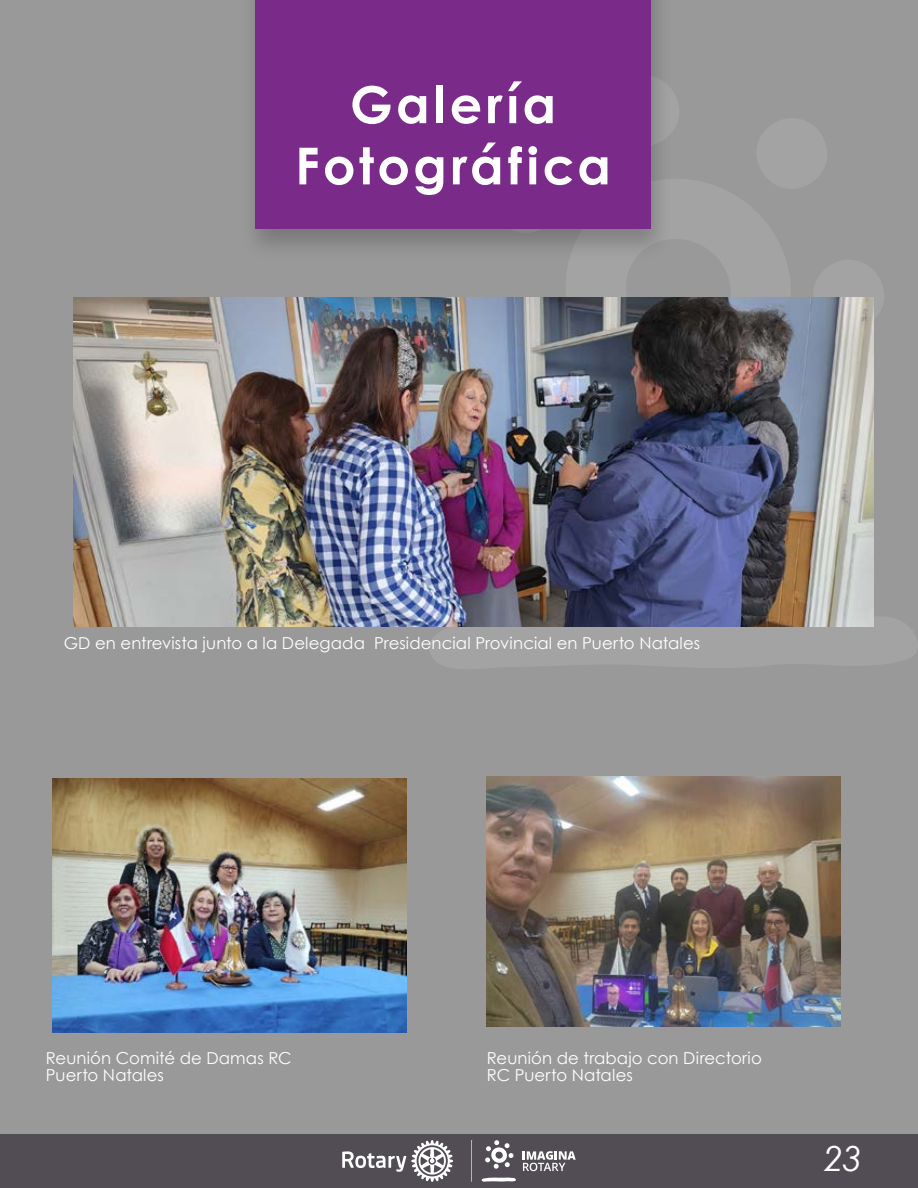
<style>
.page{position:relative;width:918px;height:1188px;background:#999}
.page>*{position:absolute;margin:0;border:0;box-sizing:border-box;transform-origin:0 0}
.t1{font:700 51px/61.2px "Century Gothic";letter-spacing:.07em;color:#fff;text-align:center}
.t2{font:italic 34.5px "Century Gothic";color:#fff}
.t3{font:16.5px/16.5px "Century Gothic";letter-spacing:.005em;color:#fff}
</style>
<div class="page">
<svg style="left:562px;top:297px;width:245px;height:1px"></svg>
<svg style="left:812px;top:297px;width:62px;height:1px"></svg>
<svg style="left:428px;top:626px;width:446px;height:1px"></svg>
<div style="left:0;top:1134px;width:918px;height:54px;background:#524d55"></div>
<svg style="left:342px;top:1140px;width:111px;height:42px"></svg>
<svg style="left:471px;top:1140px;width:1px;height:42px"></svg>
<svg style="left:485px;top:1140px;width:29px;height:29px"></svg>
<svg style="left:482px;top:1178px;width:34px;height:4px"></svg>
<svg style="left:523px;top:1151px;width:53px;height:20px"></svg>
<div style="left:240px;top:0;width:433px;height:262px;background:#000;opacity:.21"></div>
<div style="left:255px;top:0;width:396px;height:228px;background:#7a2b8a"></div>
<img style="left:74px;top:298px;width:800px;height:328px">
<img style="left:53px;top:778px;width:353px;height:254px">
<img style="left:487px;top:777px;width:353px;height:250px">
<h1 class="t1" style="left:295px;top:72px;width:317px">Galería<br>Fotográfica</h1>
<p class="t3" style="left:64px;top:635px;width:638px">GD en entrevista junto a la Delegada Presidencial Provincial en Puerto Natales</p>
<p class="t3" style="left:46px;top:1050px;width:247px">Reunión Comité de Damas RC<br>Puerto Natales</p>
<p class="t3" style="left:487px;top:1050px;width:276px">Reunión de trabajo con Directorio<br>RC Puerto Natales</p>
<h2 class="t2" style="left:825px;top:1134px;width:39px">23</h2>
</div>
